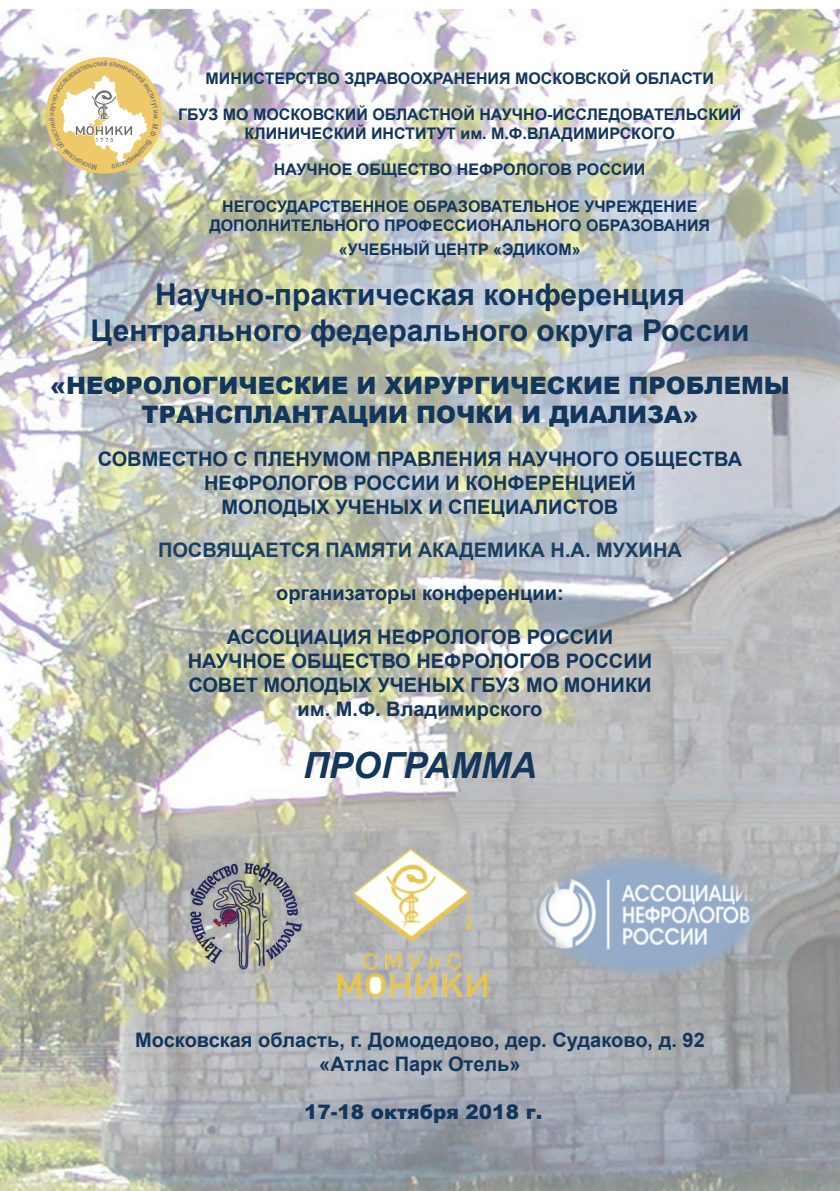
<style>
.page{position:relative;width:840px;height:1191px;background:#fff}
.page>*{position:absolute;margin:0;border:0;box-sizing:border-box;transform-origin:0 0}
.t1{font:italic 700 36px "Arial";color:#12365c}
.t2{font:700 30px/36px "Arial";color:#12365c;text-align:center}
.t3{font:900 24px/28.8px "Arial";color:#12365c;text-align:center}
.t4{font:700 20px/24px "Arial";color:#12365c;text-align:center}
.t5{font:700 20px "Arial";color:#1c4060}
.t6{font:900 20px "Arial";color:#12365c}
.t7{font:700 16px/19.2px "Arial";color:#12365c;text-align:center}
</style>
<div class="page">
<img style="left:0;top:8px;width:839px;height:1183px">
<div style="left:46px;top:57px;width:116px;height:117px;background:#edc96a;border-radius:50%"></div>
<img style="left:184px;top:856px;width:122px;height:117px">
<img style="left:524px;top:845px;width:242px;height:140px">
<img style="left:336px;top:816px;width:152px;height:213px">
<svg style="left:49px;top:60px;width:109px;height:110px"></svg>
<p class="t7" style="left:205px;top:69px;width:509px">МИНИСТЕРСТВО ЗДРАВООХРАНЕНИЯ МОСКОВСКОЙ ОБЛАСТИ</p>
<p class="t7" style="left:178px;top:105px;width:564px">ГБУЗ МО МОСКОВСКИЙ ОБЛАСТНОЙ НАУЧНО-ИССЛЕДОВАТЕЛЬСКИЙ<br>КЛИНИЧЕСКИЙ ИНСТИТУТ им. М.Ф.ВЛАДИМИРСКОГО</p>
<p class="t7" style="left:274px;top:161px;width:373px">НАУЧНОЕ ОБЩЕСТВО НЕФРОЛОГОВ РОССИИ</p>
<p class="t7" style="left:209px;top:197px;width:502px">НЕГОСУДАРСТВЕННОЕ ОБРАЗОВАТЕЛЬНОЕ УЧРЕЖДЕНИЕ<br>ДОПОЛНИТЕЛЬНОГО ПРОФЕССИОНАЛЬНОГО ОБРАЗОВАНИЯ</p>
<p class="t7" style="left:338px;top:240px;width:243px">«УЧЕБНЫЙ ЦЕНТР «ЭДИКОМ»</p>
<h2 class="t2" style="left:90px;top:277px;width:660px">Научно-практическая конференция<br>Центрального федерального округа России</h2>
<p class="t3" style="left:50px;top:370px;width:741px">«НЕФРОЛОГИЧЕСКИЕ И ХИРУРГИЧЕСКИЕ ПРОБЛЕМЫ<br>ТРАНСПЛАНТАЦИИ ПОЧКИ И ДИАЛИЗА»</p>
<p class="t4" style="left:98px;top:447px;width:645px">СОВМЕСТНО С ПЛЕНУМОМ ПРАВЛЕНИЯ НАУЧНОГО ОБЩЕСТВА<br>НЕФРОЛОГОВ РОССИИ И КОНФЕРЕНЦИЕЙ<br>МОЛОДЫХ УЧЕНЫХ И СПЕЦИАЛИСТОВ</p>
<p class="t5" style="left:158px;top:537px;width:525px">ПОСВЯЩАЕТСЯ ПАМЯТИ АКАДЕМИКА Н.А. МУХИНА</p>
<p class="t4" style="left:227px;top:572px;width:387px;line-height:43.2px">организаторы конференции:<br>АССОЦИАЦИЯ НЕФРОЛОГОВ РОССИИ</p>
<p class="t4" style="left:188px;top:649px;width:465px">НАУЧНОЕ ОБЩЕСТВО НЕФРОЛОГОВ РОССИИ<br>СОВЕТ МОЛОДЫХ УЧЕНЫХ ГБУЗ МО МОНИКИ им. М.Ф. Владимирского</p>
<h1 class="t1" style="left:303px;top:741px;width:235px">ПРОГРАММА</h1>
<p class="t4" style="left:135px;top:1028px;width:571px">Московская область, г. Домодедово, дер. Судаково, д. 92 «Атлас Парк Отель»</p>
<p class="t6" style="left:304px;top:1097px;width:240px">17-18 октября 2018 г.</p>
</div>
